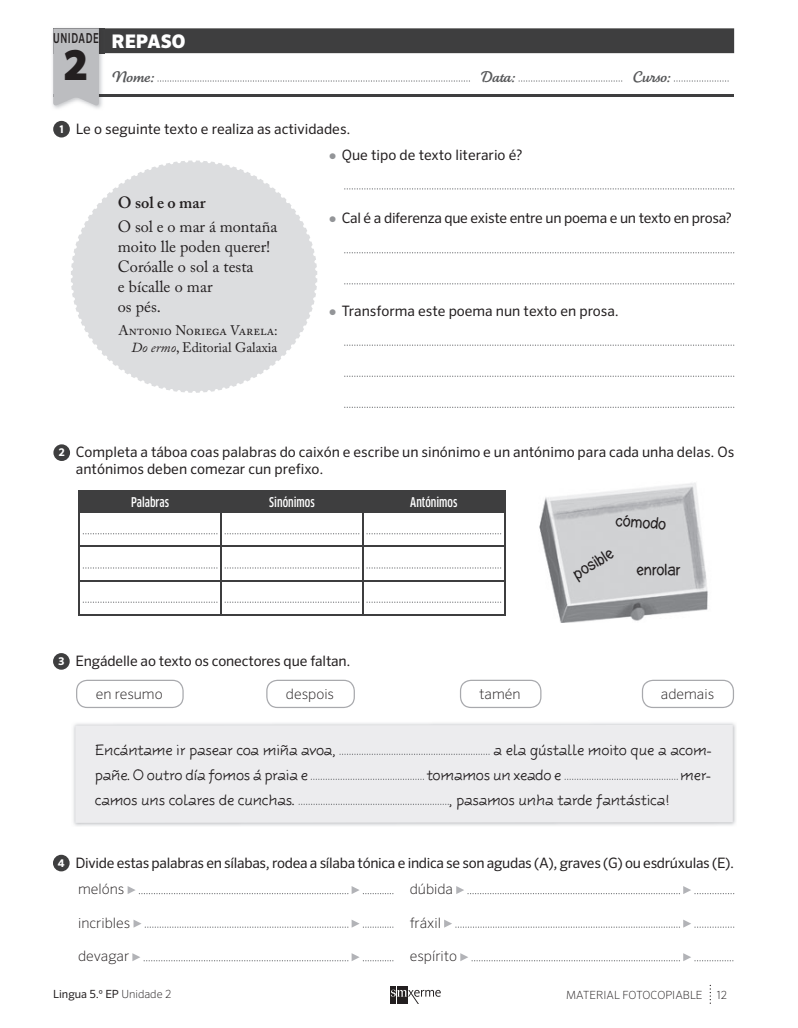
<style>
.page{position:relative;width:798px;height:1028px;background:#fff}
.page>*{position:absolute;margin:0;border:0;box-sizing:border-box;transform-origin:0 0}
.t1{font:900 41.25px "Sero Pro";color:#231f20}
.t2{font:900 18.75px "Sero Pro";color:#fff}
.t3{font:300 16.25px "Rattlescript OT";letter-spacing:-.01em;color:#231f20}
.t4{font:16.25px/20px "Adobe Caslon Pro";color:#231f20}
.t5{font:600 16.25px "Adobe Caslon Pro";color:#231f20}
.t6{font:15px "Layout OT";color:#231f20}
.t7{font:15px "Tartine Script Pro";color:#57585a}
.t8{font:14.38px/16.9px "Sero Pro";color:#231f20}
.t9{font:14.38px/26.2px "Sero Pro";letter-spacing:-.02em;color:#231f20}
.t10{font:200 14.38px "Sero Pro";color:#231f20}
.t11{font:13.75px/16.2px "Adobe Caslon Pro";color:#231f20;text-align:right}
.t12{font:500 13.75px "Sero Pro";letter-spacing:.06em;color:#231f20;scale:.7 1}
.t13{font:500 condensed 13.12px "Clan Pro";color:#fff}
.t14{font:200 11.25px "Sero Pro";color:#231f20}
.t15{font:11.25px "Sero Pro";color:#231f20}
.s1{font-weight:700;font-size:10.62px;color:#fff}
.s2{font-style:italic}
.s3{color:#939598}
.s4{font-weight:200}
</style>
<div class="page">
<svg style="left:53px;top:28px;width:680px;height:78px"></svg>
<div style="left:396px;top:985px;width:11px;height:18px;background:#231f20"></div>
<div style="left:390px;top:985px;width:6px;height:18px;background:#231f20"></div>
<svg style="left:391px;top:989px;width:50px;height:14px"></svg>
<div style="left:53px;top:121px;width:17px;height:16px;background:#3e3e3f;border-radius:50%"></div>
<div style="left:53px;top:854px;width:17px;height:17px;background:#3e3e3f;border-radius:50%"></div>
<svg style="left:127px;top:886px;width:266px;height:8px"></svg>
<svg style="left:133px;top:920px;width:260px;height:7px"></svg>
<svg style="left:132px;top:953px;width:261px;height:8px"></svg>
<svg style="left:456px;top:886px;width:278px;height:8px"></svg>
<svg style="left:444px;top:919px;width:290px;height:8px"></svg>
<svg style="left:460px;top:953px;width:273px;height:8px"></svg>
<div style="left:53px;top:444px;width:17px;height:17px;background:#3e3e3f;border-radius:50%"></div>
<div style="left:53px;top:653px;width:17px;height:16px;background:#3e3e3f;border-radius:50%"></div>
<svg style="left:344px;top:344px;width:390px;height:2px"></svg>
<svg style="left:344px;top:375px;width:390px;height:2px"></svg>
<svg style="left:344px;top:407px;width:390px;height:1px"></svg>
<svg style="left:344px;top:188px;width:390px;height:1px"></svg>
<svg style="left:344px;top:252px;width:390px;height:1px"></svg>
<svg style="left:344px;top:283px;width:390px;height:1px"></svg>
<svg style="left:71px;top:160px;width:246px;height:233px;fill:#dcdddf"></svg>
<hr style="left:78px;top:490px;width:143px;height:1px;background:#3e3e3f">
<hr style="left:78px;top:491px;width:2px;height:20px;background:#3e3e3f">
<hr style="left:221px;top:490px;width:142px;height:1px;background:#3e3e3f">
<hr style="left:363px;top:490px;width:142px;height:1px;background:#3e3e3f">
<div style="left:80px;top:491px;width:425px;height:20px;background:#3e3e3f"></div>
<hr style="left:78px;top:511px;width:143px;height:2px;background:#3e3e3f">
<hr style="left:78px;top:513px;width:2px;height:33px;background:#3e3e3f">
<hr style="left:221px;top:511px;width:142px;height:2px;background:#3e3e3f">
<hr style="left:220px;top:513px;width:1px;height:33px;background:#3e3e3f">
<hr style="left:363px;top:511px;width:142px;height:2px;background:#3e3e3f">
<hr style="left:362px;top:513px;width:1px;height:33px;background:#3e3e3f">
<hr style="left:504px;top:513px;width:1px;height:33px;background:#3e3e3f">
<hr style="left:78px;top:546px;width:143px;height:1px;background:#3e3e3f">
<hr style="left:78px;top:547px;width:2px;height:33px;background:#3e3e3f">
<hr style="left:221px;top:546px;width:142px;height:1px;background:#3e3e3f">
<hr style="left:220px;top:547px;width:1px;height:33px;background:#3e3e3f">
<hr style="left:363px;top:546px;width:142px;height:1px;background:#3e3e3f">
<hr style="left:362px;top:547px;width:1px;height:33px;background:#3e3e3f">
<hr style="left:504px;top:547px;width:1px;height:33px;background:#3e3e3f">
<hr style="left:78px;top:580px;width:143px;height:1px;background:#3e3e3f">
<hr style="left:78px;top:581px;width:2px;height:33px;background:#3e3e3f">
<hr style="left:221px;top:580px;width:142px;height:1px;background:#3e3e3f">
<hr style="left:220px;top:581px;width:1px;height:33px;background:#3e3e3f">
<hr style="left:363px;top:580px;width:142px;height:1px;background:#3e3e3f">
<hr style="left:362px;top:581px;width:1px;height:33px;background:#3e3e3f">
<hr style="left:504px;top:581px;width:1px;height:33px;background:#3e3e3f">
<hr style="left:78px;top:614px;width:143px;height:1px;background:#3e3e3f">
<hr style="left:221px;top:614px;width:142px;height:1px;background:#3e3e3f">
<hr style="left:363px;top:614px;width:142px;height:1px;background:#3e3e3f">
<svg style="left:83px;top:533px;width:134px;height:1px"></svg>
<svg style="left:224px;top:533px;width:135px;height:1px"></svg>
<svg style="left:366px;top:533px;width:135px;height:1px"></svg>
<svg style="left:83px;top:567px;width:134px;height:1px"></svg>
<svg style="left:224px;top:567px;width:135px;height:1px"></svg>
<svg style="left:366px;top:567px;width:135px;height:1px"></svg>
<svg style="left:83px;top:601px;width:134px;height:2px"></svg>
<svg style="left:224px;top:601px;width:135px;height:2px"></svg>
<svg style="left:366px;top:601px;width:135px;height:2px"></svg>
<img style="left:539px;top:483px;width:169px;height:140px">
<svg style="left:76px;top:679px;width:108px;height:29px"></svg>
<svg style="left:641px;top:679px;width:92px;height:29px"></svg>
<svg style="left:460px;top:679px;width:81px;height:29px"></svg>
<svg style="left:266px;top:679px;width:89px;height:29px"></svg>
<img style="left:73px;top:723px;width:663px;height:103px">
<div style="left:75px;top:725px;width:657px;height:98px;background:#ececee"></div>
<svg style="left:339px;top:753px;width:150px;height:2px"></svg>
<svg style="left:310px;top:778px;width:114px;height:2px"></svg>
<svg style="left:564px;top:778px;width:113px;height:2px"></svg>
<svg style="left:298px;top:803px;width:150px;height:2px"></svg>
<p class="t12" style="left:53px;top:29px;width:67px">UNIDADE</p>
<h1 class="t1" style="left:64px;top:40px;width:25px">2</h1>
<h2 class="t2" style="left:111px;top:30px;width:75px">REPASO</h2>
<p class="t7" style="left:111px;top:68px;width:44px">Nome:</p>
<p class="t7" style="left:480px;top:68px;width:37px">Data:</p>
<p class="t7" style="left:632px;top:68px;width:39px">Curso:</p>
<p class="t8" style="left:59px;top:120px;width:292px"><span class="s1">1</span> Le o seguinte texto e realiza as actividades.</p>
<p class="t5" style="left:118px;top:193px;width:89px">O sol e o mar</p>
<p class="t4" style="left:118px;top:216px;width:161px">O sol e o mar á montaña moito lle poden querer!<br>Coróalle o sol a testa<br>e bícalle o mar<br>os pés.</p>
<p class="t11" style="left:118px;top:322px;width:161px">Antonio Noriega Varela:<br><span class="s2">Do ermo</span>, Editorial Galaxia</p>
<p class="t8" style="left:329px;top:146px;width:194px"><span class="s3">●</span> Que tipo de texto literario é?</p>
<p class="t9" style="left:329px;top:205px;width:404px"><span class="s3">●</span> Cal é a diferenza que existe entre un poema e un texto en prosa?</p>
<p class="t8" style="left:329px;top:302px;width:291px"><span class="s3">●</span> Transforma este poema nun texto en prosa.</p>
<p class="t8" style="left:76px;top:444px;width:659px;text-indent:-17px"><span class="s1">2</span> Completa a táboa coas palabras do caixón e escribe un sinónimo e un antónimo para cada unha delas. Os antónimos deben comezar cun prefixo.</p>
<p class="t13" style="left:131px;top:494px;width:39px">Palabras</p>
<p class="t13" style="left:269px;top:494px;width:47px">Sinónimos</p>
<p class="t13" style="left:410px;top:494px;width:49px">Antónimos</p>
<p class="t8" style="left:58px;top:652px;width:294px"><span class="s1">3</span> Engádelle ao texto os conectores que faltan.</p>
<p class="t6" style="left:615px;top:511px;width:52px;rotate:4deg">cómodo</p>
<p class="t6" style="left:569px;top:567px;width:46px;rotate:-32deg">posible</p>
<p class="t6" style="left:636px;top:560px;width:45px">enrolar</p>
<p class="t10" style="left:96px;top:685px;width:68px">en resumo</p>
<p class="t10" style="left:286px;top:685px;width:50px">despois</p>
<p class="t10" style="left:479px;top:685px;width:43px">tamén</p>
<p class="t10" style="left:660px;top:685px;width:55px">ademais</p>
<p class="t3" style="left:95px;top:741px;width:242px">Encántame ir pasear coa miña avoa,</p>
<p class="t3" style="left:493px;top:741px;width:220px">a ela gústalle moito que a acom-</p>
<p class="t3" style="left:95px;top:766px;width:214px">pañe. O outro día fomos á praia e</p>
<p class="t3" style="left:426px;top:766px;width:136px">tomamos un xeado e</p>
<p class="t3" style="left:680px;top:766px;width:32px">mer-</p>
<p class="t3" style="left:95px;top:791px;width:201px">camos uns colares de cunchas.</p>
<p class="t3" style="left:448px;top:791px;width:222px">, pasamos unha tarde fantástica!</p>
<p class="t9" style="left:78px;top:849px;width:657px;text-indent:-20px"><span class="s1">4</span> Divide estas palabras en sílabas, rodea a sílaba tónica e indica se son agudas (A), graves (G) ou esdrúxulas (E). <span class="s4">melóns</span></p>
<p class="t10" style="left:78px;top:914px;width:54px">incribles</p>
<p class="t10" style="left:78px;top:947px;width:52px">devagar</p>
<p class="t10" style="left:409px;top:880px;width:45px">dúbida</p>
<p class="t10" style="left:409px;top:914px;width:33px">fráxil</p>
<p class="t10" style="left:409px;top:947px;width:49px">espírito</p>
<p class="t15" style="left:53px;top:987px;width:120px">Lingua 5.º EP <span class="s4">Unidade 2</span></p>
<p class="t14" style="left:566px;top:988px;width:138px">MATERIAL FOTOCOPIABLE</p>
<p class="t14" style="left:716px;top:988px;width:12px">12</p>
</div>
